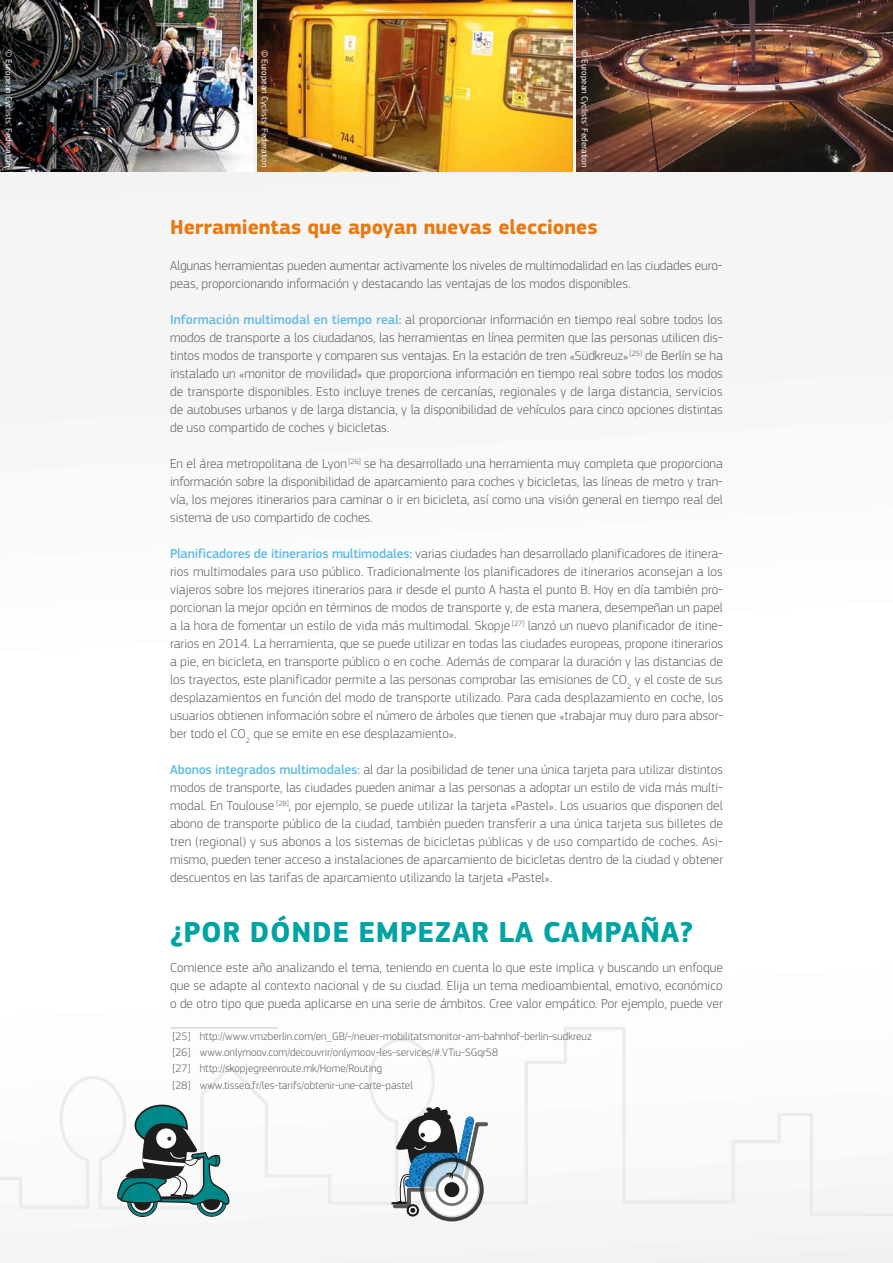
<style>
.page{position:relative;width:893px;height:1263px;background:#fff}
.page>*{position:absolute;margin:0;border:0;box-sizing:border-box;transform-origin:0 0}
.t1{font:700 30px "EC Square Sans Pro";letter-spacing:.02em;color:#00a3a3}
.t2{font:700 21px "EC Square Sans Pro";color:#e67a14}
.t3{font:300 13.5px/18px "EC Square Sans Pro";color:#646463;text-align:justify}
.t4{font:300 11.25px/16.2px "EC Square Sans Pro";color:#646463}
.t5{font:9px "EC Square Sans Pro";color:#fff}
.s1{font-weight:500;color:#62bbe8}
</style>
<div class="page">
<svg style="left:490px;top:1027px;width:403px;height:191px"></svg>
<svg style="left:0;top:1038px;width:435px;height:172px"></svg>
<img style="left:128px;top:1207px;width:29px;height:9px">
<div style="left:127px;top:1186px;width:31px;height:31px;border:1px solid #1d1d1b;border-radius:50%"></div>
<div style="left:131px;top:1190px;width:23px;height:23px;border:1px solid #1d1d1b;border-radius:50%"></div>
<div style="left:134px;top:1193px;width:17px;height:17px;background:#1d1d1b;border-radius:50%"></div>
<img style="left:197px;top:1207px;width:29px;height:9px">
<div style="left:196px;top:1186px;width:31px;height:30px;border:1px solid #1d1d1b;border-radius:50%"></div>
<div style="left:200px;top:1190px;width:23px;height:23px;border:1px solid #1d1d1b;border-radius:50%"></div>
<div style="left:203px;top:1193px;width:17px;height:17px;background:#1d1d1b;border-radius:50%"></div>
<svg style="left:116px;top:1103px;width:114px;height:104px"></svg>
<svg style="left:390px;top:1106px;width:100px;height:115px"></svg>
<img style="left:0;top:0;width:253px;height:171px">
<img style="left:257px;top:0;width:316px;height:171px">
<img style="left:577px;top:0;width:315px;height:171px">
<hr style="left:170px;top:1027px;width:108px;height:1px;background:#c7c7c6">
<p class="t5" style="left:14px;top:49px;width:120px;rotate:90deg">© European Cyclists’ Federation</p>
<p class="t5" style="left:270px;top:49px;width:120px;rotate:90deg">© European Cyclists’ Federation</p>
<p class="t5" style="left:590px;top:49px;width:120px;rotate:90deg">© European Cyclists’ Federation</p>
<h2 class="t2" style="left:170px;top:215px;width:429px">Herramientas que apoyan nuevas elecciones</h2>
<p class="t3" style="left:170px;top:256px;width:554px">Algunas herramientas pueden aumentar activamente los niveles de multimodalidad en las ciudades euro&shy;peas, proporcionando información y destacando las ventajas de los modos disponibles.</p>
<p class="t3" style="left:170px;top:310px;width:554px"><span class="s1">Información multimodal en tiempo real:</span> al proporcionar información en tiempo real sobre todos los modos de transporte a los ciudadanos, las herramientas en línea permiten que las personas utilicen dis&shy;tintos modos de transporte y comparen sus ventajas. En la estación de tren «Südkreuz» <sup>[25]</sup> de Berlín se ha instalado un «monitor de movilidad» que proporciona información en tiempo real sobre todos los modos de transporte disponibles. Esto incluye trenes de cercanías, regionales y de larga distancia, servicios de autobuses urbanos y de larga distancia, y la disponibilidad de vehículos para cinco opciones distintas de uso compartido de coches y bicicletas.</p>
<p class="t3" style="left:170px;top:454px;width:554px">En el área metropolitana de Lyon <sup>[26]</sup> se ha desarrollado una herramienta muy completa que proporciona información sobre la disponibilidad de aparcamiento para coches y bicicletas, las líneas de metro y tran&shy;vía, los mejores itinerarios para caminar o ir en bicicleta, así como una visión general en tiempo real del sistema de uso compartido de coches.</p>
<p class="t3" style="left:170px;top:544px;width:555px"><span class="s1">Planificadores de itinerarios multimodales:</span> varias ciudades han desarrollado planificadores de itinera&shy;rios multimodales para uso público. Tradicionalmente los planificadores de itinerarios aconsejan a los viajeros sobre los mejores itinerarios para ir desde el punto A hasta el punto B. Hoy en día también pro&shy;porcionan la mejor opción en términos de modos de transporte y, de esta manera, desempeñan un papel a la hora de fomentar un estilo de vida más multimodal. Skopje <sup>[27]</sup> lanzó un nuevo planificador de itine&shy;rarios en 2014. La herramienta, que se puede utilizar en todas las ciudades europeas, propone itinerarios a pie, en bicicleta, en transporte público o en coche. Además de comparar la duración y las distancias de los trayectos, este planificador permite a las personas comprobar las emisiones de CO<sub>2</sub> y el coste de sus desplazamientos en función del modo de transporte utilizado. Para cada desplazamiento en coche, los usuarios obtienen información sobre el número de árboles que tienen que «trabajar muy duro para absor&shy;ber todo el CO<sub>2</sub> que se emite en ese desplazamiento».</p>
<p class="t3" style="left:170px;top:760px;width:555px"><span class="s1">Abonos integrados multimodales:</span> al dar la posibilidad de tener una única tarjeta para utilizar distintos modos de transporte, las ciudades pueden animar a las personas a adoptar un estilo de vida más multi&shy;modal. En Toulouse <sup>[28]</sup>, por ejemplo, se puede utilizar la tarjeta «Pastel». Los usuarios que disponen del abono de transporte público de la ciudad, también pueden transferir a una única tarjeta sus billetes de tren (regional) y sus abonos a los sistemas de bicicletas públicas y de uso compartido de coches. Asi&shy;mismo, pueden tener acceso a instalaciones de aparcamiento de bicicletas dentro de la ciudad y obtener descuentos en las tarifas de aparcamiento utilizando la tarjeta «Pastel».</p>
<h1 class="t1" style="left:170px;top:914px;width:525px">¿POR DÓNDE EMPEZAR LA CAMPAÑA?</h1>
<p class="t3" style="left:170px;top:958px;width:554px">Comience este año analizando el tema, teniendo en cuenta lo que este implica y buscando un enfoque que se adapte al contexto nacional y de su ciudad. Elija un tema medioambiental, emotivo, económico o de otro tipo que pueda aplicarse en una serie de ámbitos. Cree valor empático. Por ejemplo, puede ver</p>
<p class="t4" style="left:173px;top:1028px;width:420px">[25] http://www.vmzberlin.com/en_GB/-/neuer-mobilitatsmonitor-am-bahnhof-berlin-sudkreuz [26] www.onlymoov.com/decouvrir/onlymoov-les-services/#.VTiu-SGqr58<br>[27] http://skopjegreenroute.mk/Home/Routing<br>[28] www.tisseo.fr/les-tarifs/obtenir-une-carte-pastel</p>
</div>
